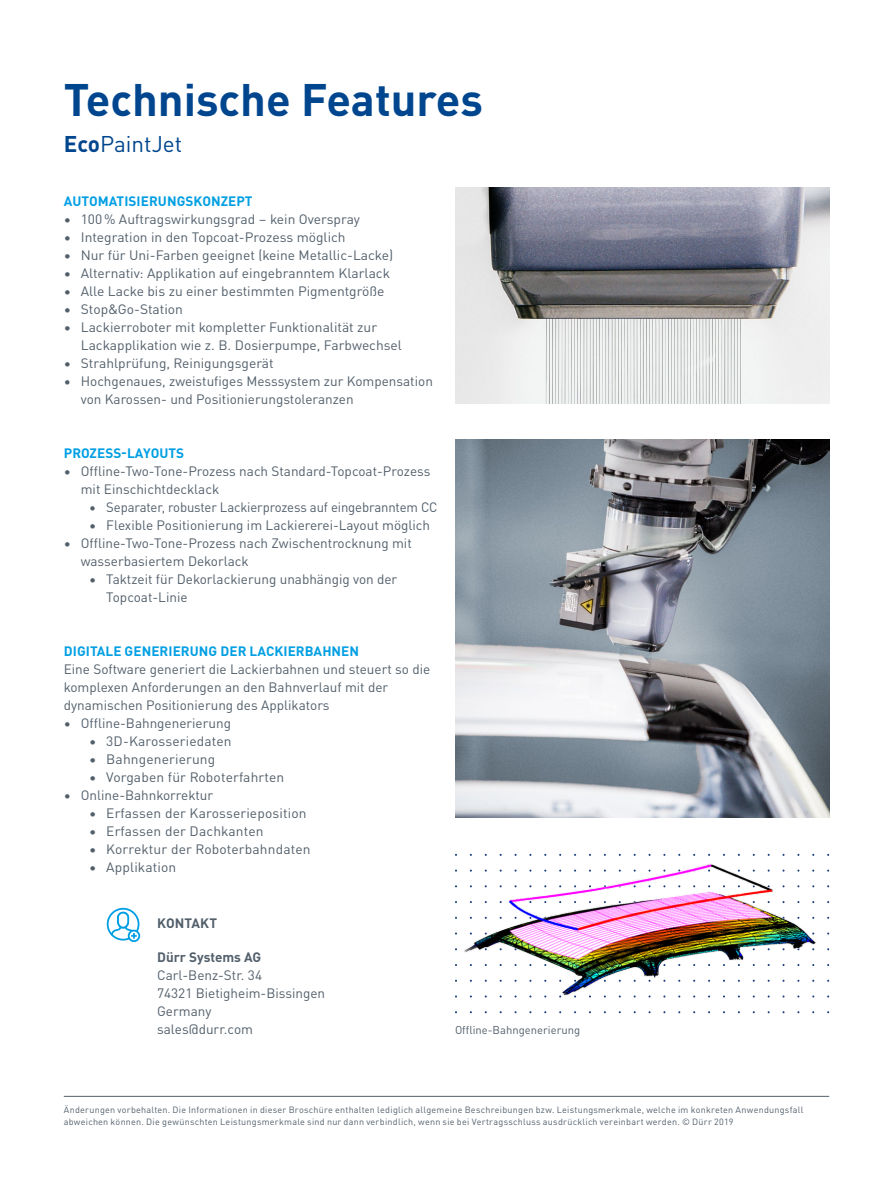
<style>
.page{position:relative;width:893px;height:1191px;background:#fff}
.page>*{position:absolute;margin:0;border:0;box-sizing:border-box;transform-origin:0 0}
.t1{font:700 45px "DIN Pro";color:#00468e}
.t2{font:22.5px "DIN Pro";color:#00468e}
.t3{font:13.5px/18px "DIN Pro";color:#525f6b}
.t4{font:700 13.5px "DIN Pro";letter-spacing:.005em;color:#009fe3}
.t5{font:700 13.5px "DIN Pro";color:#525f6b}
.t6{font:11.25px "DIN Pro";color:#525f6b}
.t7{font:9px/12px "DIN Pro";letter-spacing:.03em;color:#525f6b}
.s1{font-weight:700}
</style>
<div class="page">
<hr style="left:64px;top:1096px;width:765px;height:1px;background:#525f6b">
<div style="left:107px;top:908px;width:32px;height:32px;border:2px solid #009fe3;border-radius:50%"></div>
<div style="left:128px;top:929px;width:12px;height:13px;border:2px solid #009fe3;border-radius:50%"></div>
<svg style="left:110px;top:911px;width:27px;height:27px"></svg>
<img style="left:455px;top:440px;width:374px;height:378px">
<img style="left:455px;top:854px;width:374px;height:144px">
<img style="left:455px;top:188px;width:374px;height:216px">
<h1 class="t1" style="left:64px;top:62px;width:421px">Technische Features</h1>
<h2 class="t2" style="left:64px;top:126px;width:120px"><span class="s1">Eco</span>PaintJet</h2>
<p class="t4" style="left:64px;top:189px;width:190px">AUTOMATISIERUNGSKONZEPT</p>
<p class="t3" style="left:64px;top:209px;width:298px">• 100% Auftragswirkungsgrad – kein Overspray</p>
<p class="t3" style="left:64px;top:227px;width:283px">• Integration in den Topcoat-Prozess möglich</p>
<p class="t3" style="left:64px;top:245px;width:331px">• Nur für Uni-Farben geeignet (keine Metallic-Lacke)</p>
<p class="t3" style="left:64px;top:263px;width:328px">• Alternativ: Applikation auf eingebranntem Klarlack</p>
<p class="t3" style="left:64px;top:281px;width:322px">• Alle Lacke bis zu einer bestimmten Pigmentgröße</p>
<p class="t3" style="left:64px;top:299px;width:121px">• Stop&amp;Go-Station</p>
<p class="t3" style="left:81px;top:317px;width:323px;text-indent:-17px">• Lackierroboter mit kompletter Funktionalität zur<br>Lackapplikation wie z. B. Dosierpumpe, Farbwechsel</p>
<p class="t3" style="left:64px;top:353px;width:212px">• Strahlprüfung, Reinigungsgerät</p>
<p class="t3" style="left:81px;top:371px;width:354px;text-indent:-17px">• Hochgenaues, zweistufiges Messsystem zur Kompensation von Karossen- und Positionierungstoleranzen</p>
<p class="t4" style="left:64px;top:441px;width:122px">PROZESS-LAYOUTS</p>
<p class="t3" style="left:81px;top:461px;width:351px;text-indent:-17px">• Offline-Two-Tone-Prozess nach Standard-Topcoat-Prozess mit Einschichtdecklack</p>
<p class="t3" style="left:89px;top:497px;width:350px">• Separater, robuster Lackierprozess auf eingebranntem CC</p>
<p class="t3" style="left:89px;top:515px;width:342px">• Flexible Positionierung im Lackiererei-Layout möglich</p>
<p class="t3" style="left:81px;top:533px;width:333px;text-indent:-17px">• Offline-Two-Tone-Prozess nach Zwischentrocknung mit wasserbasiertem Dekorlack</p>
<p class="t3" style="left:106px;top:569px;width:293px;text-indent:-17px">• Taktzeit für Dekorlackierung unabhängig von der<br>Topcoat-Linie</p>
<p class="t4" style="left:64px;top:639px;width:297px">DIGITALE GENERIERUNG DER LACKIERBAHNEN</p>
<p class="t3" style="left:64px;top:659px;width:368px">Eine Software generiert die Lackierbahnen und steuert so die komplexen Anforderungen an den Bahnverlauf mit der dynamischen Positionierung des Applikators</p>
<p class="t3" style="left:64px;top:713px;width:169px">• Offline-Bahngenerierung</p>
<p class="t3" style="left:89px;top:731px;width:144px">• 3D-Karosseriedaten</p>
<p class="t3" style="left:89px;top:749px;width:128px">• Bahngenerierung</p>
<p class="t3" style="left:89px;top:767px;width:197px">• Vorgaben für Roboterfahrten</p>
<p class="t3" style="left:64px;top:785px;width:151px">• Online-Bahnkorrektur</p>
<p class="t3" style="left:89px;top:803px;width:219px">• Erfassen der Karosserieposition</p>
<p class="t3" style="left:89px;top:821px;width:176px">• Erfassen der Dachkanten</p>
<p class="t3" style="left:89px;top:839px;width:223px">• Korrektur der Roboterbahndaten</p>
<p class="t3" style="left:89px;top:857px;width:88px">• Applikation</p>
<p class="t5" style="left:157px;top:911px;width:61px">KONTAKT</p>
<p class="t5" style="left:157px;top:945px;width:106px">Dürr Systems AG</p>
<p class="t3" style="left:157px;top:965px;width:170px">Carl-Benz-Str. 34<br>74321 Bietigheim-Bissingen<br>Germany<br>sales@durr.com</p>
<p class="t6" style="left:455px;top:1021px;width:127px">Offline-Bahngenerierung</p>
<p class="t7" style="left:64px;top:1103px;width:741px">Änderungen vorbehalten. Die Informationen in dieser Broschüre enthalten lediglich allgemeine Beschreibungen bzw. Leistungsmerkmale, welche im konkreten Anwendungsfall abweichen können. Die gewünschten Leistungsmerkmale sind nur dann verbindlich, wenn sie bei Vertragsschluss ausdrücklich vereinbart werden. © Dürr 2019</p>
</div>
